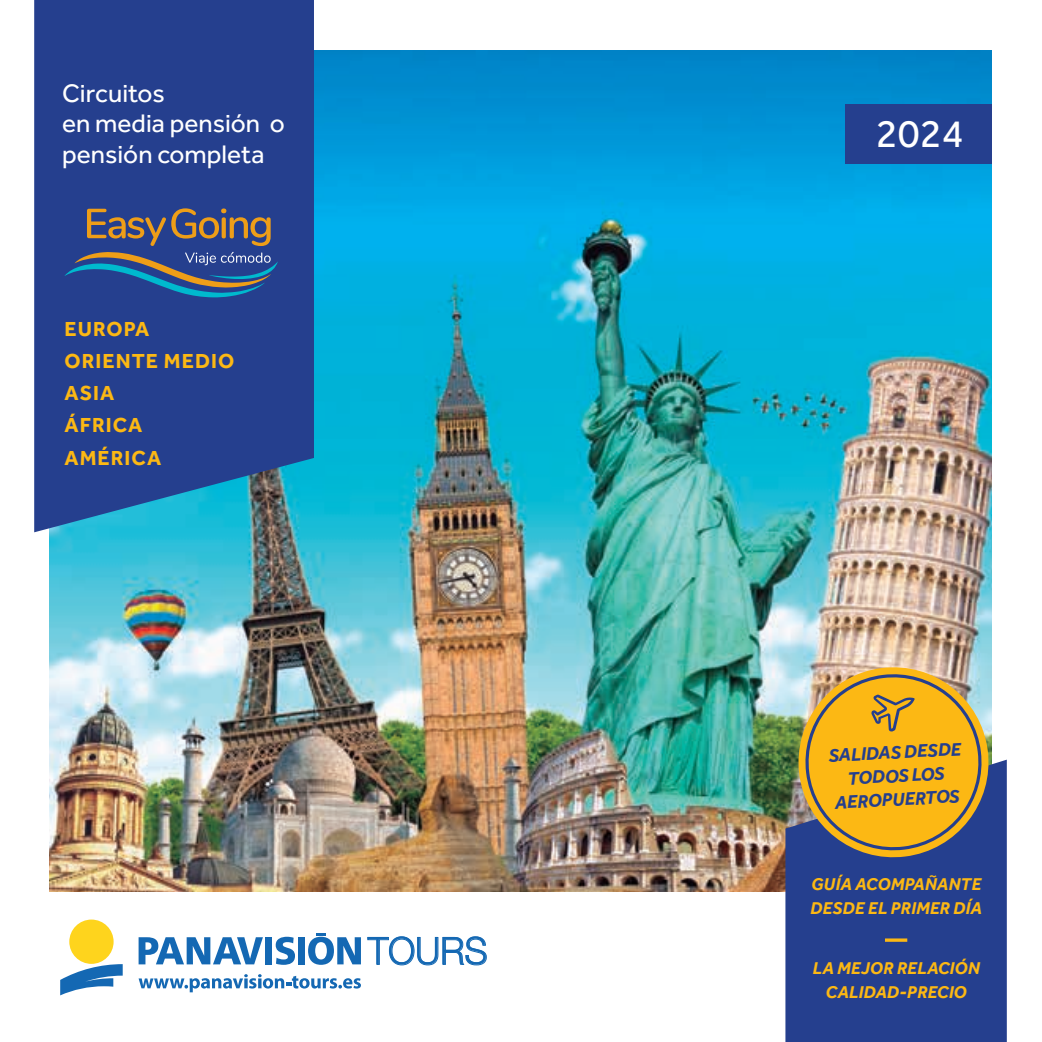
<style>
.page{position:relative;width:1042px;height:1042px;background:#fff}
.page>*{position:absolute;margin:0;border:0;box-sizing:border-box;transform-origin:0 0}
.t1{font:40.25px "Effra";color:#fff}
.t2{font:300 37.62px "Helvetica Neue";color:#1468b3}
.t3{font:26.25px "Effra";color:#fff}
.t4{font:700 21px "Effra";letter-spacing:.05em;color:#fcb814}
.t5{font:italic 700 18.55px/23.4px "Effra";color:#253f8e;text-align:center}
.t6{font:italic 700 17.5px/23.4px "Effra";letter-spacing:.01em;color:#fcb814;text-align:center}
</style>
<div class="page">
<img style="left:50px;top:50px;width:941px;height:841px">
<svg style="left:34px;top:0;width:280px;height:532px;background:#254791"></svg>
<div style="left:785px;top:759px;width:222px;height:283px;background:#253f8e"></div>
<svg style="left:885px;top:938px;width:22px;height:4px"></svg>
<svg style="left:793px;top:661px;width:201px;height:202px;background:#c8a245"></svg>
<div style="left:845px;top:104px;width:146px;height:60px;background:#253f8e"></div>
<svg style="left:87px;top:208px;width:184px;height:38px;background:#5d596c"></svg>
<svg style="left:64px;top:252px;width:214px;height:45px;background:#3a5b8c"></svg>
<svg style="left:139px;top:974px;width:222px;height:18px"></svg>
<svg style="left:60px;top:964px;width:63px;height:31px"></svg>
<div style="left:69px;top:919px;width:45px;height:45px;background:#fed41d;border-radius:50%"></div>
<svg style="left:139px;top:937px;width:124px;height:27px"></svg>
<div style="left:265px;top:937px;width:7px;height:27px;background:#1468b3"></div>
<svg style="left:276px;top:937px;width:19px;height:28px"></svg>
<div style="left:298px;top:937px;width:7px;height:27px;background:#1468b3"></div>
<svg style="left:308px;top:933px;width:53px;height:32px"></svg>
<p class="t3" style="left:62px;top:78px;width:104px">Circuitos</p>
<p class="t3" style="left:62px;top:108px;width:224px">en media pensión o</p>
<p class="t3" style="left:62px;top:139px;width:204px">pensión completa</p>
<p class="t4" style="left:64px;top:316px;width:87px">EUROPA</p>
<p class="t4" style="left:64px;top:348px;width:171px">ORIENTE MEDIO</p>
<p class="t4" style="left:64px;top:380px;width:51px">ASIA</p>
<p class="t4" style="left:64px;top:412px;width:79px">ÁFRICA</p>
<p class="t4" style="left:64px;top:445px;width:98px">AMÉRICA</p>
<h2 class="t2" style="left:368px;top:920px;width:121px">TOURS</h2>
<p class="t1" style="left:876px;top:110px;width:89px">2024</p>
<p class="t5" style="left:828px;top:744px;width:134px;rotate:-3deg">SALIDAS DESDE</p>
<p class="t5" style="left:833px;top:767px;width:126px;rotate:-3deg">TODOS LOS<br>AEROPUERTOS</p>
<p class="t6" style="left:810px;top:872px;width:173px;text-align:left">GUÍA ACOMPAÑANTE<br>DESDE EL PRIMER DÍA</p>
<p class="t6" style="left:812px;top:956px;width:169px">LA MEJOR RELACIÓN<br>CALIDAD-PRECIO</p>
</div>
